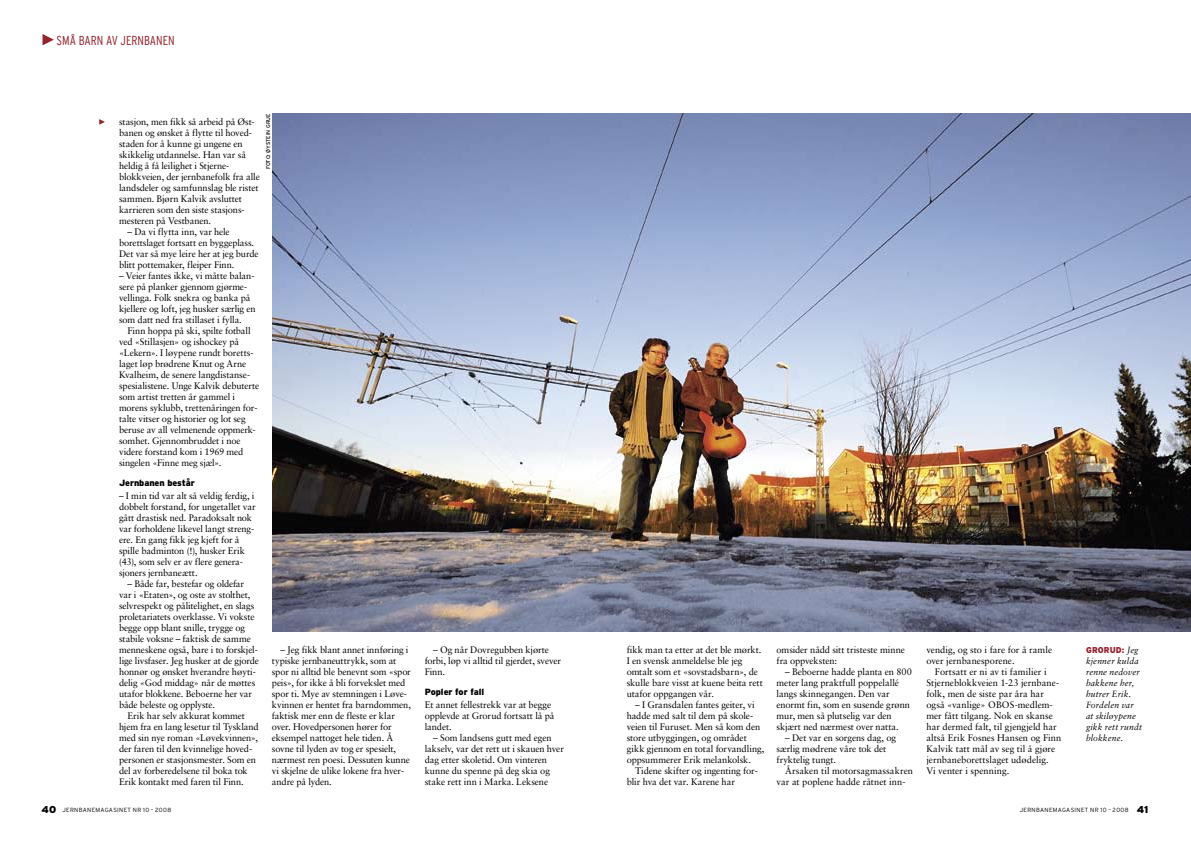
<style>
.page{position:relative;width:1191px;height:842px;background:#fff}
.page>*{position:absolute;margin:0;border:0;box-sizing:border-box;transform-origin:0 0}
.t1{font:300 condensed 13px "Interstate";color:#94212d}
.t2{font:9.5px/11px "Sabon";letter-spacing:-.01em;color:#000}
.t3{font:italic 9px/11px "Sabon";letter-spacing:.02em;color:#000;scale:.95 1}
.t4{font:900 9px "Interstate";letter-spacing:-.005em;color:#000}
.t5{font:900 8.5px "Interstate";color:#94212d;scale:.95 1}
.t6{font:300 6px "Interstate";letter-spacing:.055em;color:#000}
.t7{font:5.5px "Interstate";color:#000}
.s1{font-family:"Sabon";font-weight:400;font-style:italic;font-size:9px;color:#000}
.s2{font-weight:900;font-size:10px}
</style>
<div class="page">
<svg style="left:43px;top:34px;width:11px;height:11px"></svg>
<svg style="left:99px;top:119px;width:6px;height:6px"></svg>
<img style="left:272px;top:113px;width:919px;height:519px">
<h1 class="t1" style="left:57px;top:33px;width:118px">SMÅ BARN AV JERNBANEN</h1>
<p class="t7" style="left:265px;top:169px;width:57px;rotate:-90deg">Foto: ØYSTEIN GRUE</p>
<p class="t2" style="left:119px;top:116px;width:142px">stasjon, men fikk så arbeid på Øst&shy;banen og ønsket å flytte til hoved&shy;staden for å kunne gi ungene en skikkelig utdannelse. Han var så heldig å få leilighet i Stjerne&shy;blokkveien, der jernbanefolk fra alle landsdeler og samfunnslag ble ristet sammen. Bjørn Kalvik avsluttet karrieren som den siste stasjons&shy;mesteren på Vestbanen.</p>
<p class="t2" style="left:119px;top:226px;width:141px;text-indent:9px">– Da vi flytta inn, var hele borettslaget fortsatt en byggeplass.<br>Det var så mye leire her at jeg burde blitt pottemaker, fleiper Finn.</p>
<p class="t2" style="left:119px;top:270px;width:138px">– Veier fantes ikke, vi måtte balan&shy;sere på planker gjennom gjørme&shy;vellinga. Folk snekra og banka på kjellere og loft, jeg husker særlig en som datt ned fra stillaset i fylla.</p>
<p class="t2" style="left:119px;top:325px;width:142px;text-indent:9px">Finn hoppa på ski, spilte fotball ved «Stillasjen» og ishockey på «Lekern». I løypene rundt boretts&shy;laget løp brødrene Knut og Arne<br>Kvalheim, de senere langdistanse&shy;spesialistene. Unge Kalvik debuterte som artist tretten år gammel i morens syklubb, trettenåringen for&shy;talte vitser og historier og lot seg beruse av all velmenende oppmerk&shy;somhet. Gjennombruddet i noe videre forstand kom i 1969 med singelen «Finne meg sjæl».</p>
<p class="t4" style="left:119px;top:478px;width:77px">Jernbanen består</p>
<p class="t2" style="left:119px;top:490px;width:138px">– I min tid var alt så veldig ferdig, i dobbelt forstand, for ungetallet var gått drastisk ned. Paradoksalt nok var forholdene likevel langt streng&shy;ere. En gang fikk jeg kjeft for å spille badminton (!), husker Erik (43), som selv er av flere genera&shy;sjoners jernbaneætt.</p>
<p class="t2" style="left:119px;top:578px;width:141px;text-indent:9px">– Både far, bestefar og oldefar var i «Etaten», og oste av stolthet, selvrespekt og pålitelighet, en slags proletariatets overklasse. Vi vokste begge opp blant snille, trygge og stabile voksne – faktisk de samme menneskene også, bare i to forskjel&shy;lige livsfaser. Jeg husker at de gjorde honnør og ønsket hverandre høyti&shy;delig «God middag» når de møttes utafor blokkene. Beboerne her var både beleste og opplyste.</p>
<p class="t2" style="left:119px;top:710px;width:141px;text-indent:9px">Erik har selv akkurat kommet hjem fra en lang lesetur til Tyskland med sin nye roman «Løvekvinnen», der faren til den kvinnelige hoved&shy;personen er stasjonsmester. Som en del av forberedelsene til boka tok Erik kontakt med faren til Finn.</p>
<p class="t2" style="left:272px;top:644px;width:141px;text-indent:8px">– Jeg fikk blant annet innføring i typiske jernbaneuttrykk, som at spor ni alltid ble benevnt som «spor peis», for ikke å bli forvekslet med spor ti. Mye av stemningen i Løve&shy;kvinnen er hentet fra barndommen, faktisk mer enn de fleste er klar over. Hovedpersonen hører for eksempel nattoget hele tiden. Å sovne til lyden av tog er spesielt, nærmest ren poesi. Dessuten kunne vi skjelne de ulike lokene fra hver&shy;andre på lyden.</p>
<p class="t2" style="left:425px;top:644px;width:138px;text-indent:9px">– Og når Dovregubben kjørte forbi, løp vi alltid til gjerdet, svever<br>Finn.</p>
<p class="t4" style="left:425px;top:687px;width:61px">Popler for fall</p>
<p class="t2" style="left:425px;top:699px;width:131px">Et annet fellestrekk var at begge opplevde at Grorud fortsatt lå på landet.</p>
<p class="t2" style="left:425px;top:732px;width:141px;text-indent:9px">– Som landsens gutt med egen lakselv, var det rett ut i skauen hver dag etter skoletid. Om vinteren kunne du spenne på deg skia og stake rett inn i Marka. Leksene</p>
<p class="t2" style="left:626px;top:644px;width:138px">fikk man ta etter at det ble mørkt.<br>I en svensk anmeldelse ble jeg omtalt som et «sovstadsbarn», de skulle bare visst at kuene beita rett utafor oppgangen vår.</p>
<p class="t2" style="left:626px;top:699px;width:139px;text-indent:8px">– I Gransdalen fantes geiter, vi hadde med salt til dem på skole&shy;veien til Furuset. Men så kom den store utbyggingen, og området gikk gjennom en total forvandling, oppsummerer Erik melankolsk.</p>
<p class="t2" style="left:626px;top:765px;width:133px;text-indent:8px">Tidene skifter og ingenting for&shy;blir hva det var. Karene har</p>
<p class="t2" style="left:776px;top:644px;width:130px">omsider nådd sitt tristeste minne fra oppveksten:</p>
<p class="t2" style="left:776px;top:666px;width:137px;text-indent:8px">– Beboerne hadde planta en 800 meter lang praktfull poppelallé langs skinnegangen. Den var enormt fin, som en susende grønn mur, men så plutselig var den skjært ned nærmest over natta.</p>
<p class="t2" style="left:776px;top:732px;width:121px;text-indent:8px">– Det var en sorgens dag, og særlig mødrene våre tok det fryktelig tungt.</p>
<p class="t2" style="left:776px;top:765px;width:138px;text-indent:8px">Årsaken til motorsagmassakren var at poplene hadde råtnet inn-</p>
<p class="t2" style="left:926px;top:644px;width:127px">vendig, og sto i fare for å ramle over jernbanesporene.</p>
<p class="t2" style="left:926px;top:666px;width:136px;text-indent:9px">Fortsatt er ni av ti familier i<br>Stjerneblokkveien 1-23 jernbane&shy;folk, men de siste par åra har også «vanlige» OBOS-medlem&shy;mer fått tilgang. Nok en skanse har dermed falt, til gjengjeld har altså Erik Fosnes Hansen og Finn<br>Kalvik tatt mål av seg til å gjøre jernbaneborettslaget udødelig.<br>Vi venter i spenning.</p>
<p class="t5" style="left:1086px;top:645px;width:57px">GRORUD: <span class="s1">Jeg</span></p>
<p class="t3" style="left:1086px;top:656px;width:60px">kjenner kulda renne nedover bakkene her, hutrer Erik.<br>Fordelen var at skiløypene gikk rett rundt blokkene.</p>
<p class="t6" style="left:42px;top:807px;width:131px"><span class="s2">40</span> JERNBANEMAGASINET NR 10 – 2008</p>
<p class="t6" style="left:1019px;top:807px;width:130px">JERNBANEMAGASINET NR 10 – 2008 <span class="s2">41</span></p>
</div>
